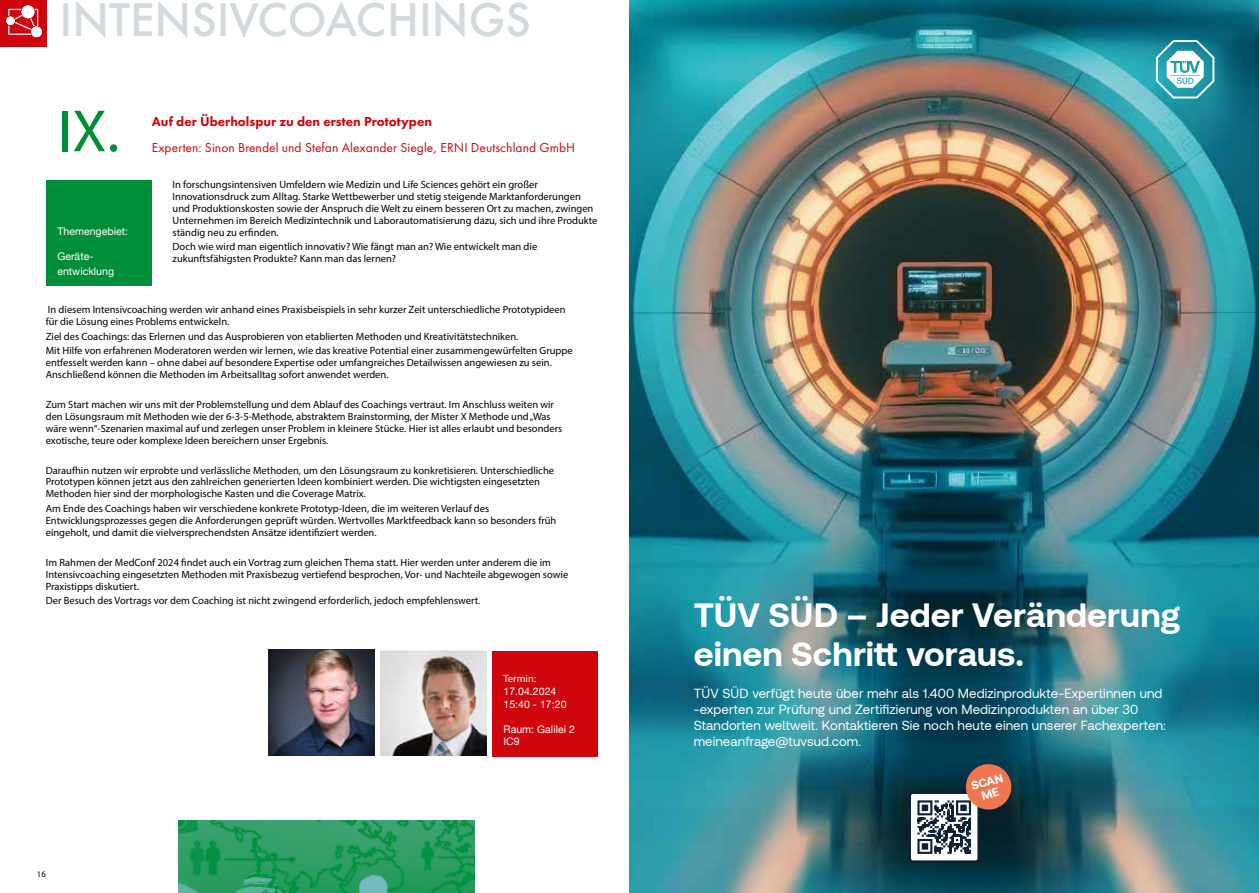
<style>
.page{position:relative;width:1259px;height:893px;background:#fff}
.page>*{position:absolute;margin:0;border:0;box-sizing:border-box;transform-origin:0 0}
.t1{font:60px "Myriad Pro";color:#008f38}
.t2{font:500 43.5px "Futura";color:#d3dadd}
.t3{font:700 34.35px/38.8px "TUVSUD Pro";letter-spacing:.005em;color:#fff}
.t4{font:13.5px "Futura PT";letter-spacing:.005em;color:#d1050c}
.t5{font:800 13.5px "Futura PT";color:#d1050c}
.t6{font:13.2px/16.2px "TUVSUD Pro";letter-spacing:.01em;color:#fff}
.t7{font:700 12px/12px "TUVSUD Pro";color:#fff;text-align:center}
.t8{font:10.5px/11.9px "Myriad Pro";color:#000}
.t9{font:10.5px/12.6px "Helvetica Neue";letter-spacing:.005em;color:#fff}
.t10{font:10.5px "Myriad Pro";letter-spacing:.005em;color:#fff}
.t11{font:8.55px "Myriad Pro";color:#000}
</style>
<div class="page">
<img style="left:629px;top:0;width:630px;height:893px">
<svg style="left:1156px;top:40px;width:58px;height:58px"></svg>
<svg style="left:908px;top:762px;width:105px;height:101px"></svg>
<img style="left:179px;top:821px;width:295px;height:72px">
<img style="left:268px;top:649px;width:107px;height:106px">
<img style="left:380px;top:649px;width:106px;height:106px">
<div style="left:46px;top:180px;width:106px;height:106px;background:#008f38"></div>
<div style="left:492px;top:651px;width:106px;height:106px;background:#d1050c"></div>
<div style="left:0;top:0;width:47px;height:47px;background:#d1050c"></div>
<svg style="left:6px;top:6px;width:36px;height:31px"></svg>
<h2 class="t2" style="left:59px;top:-10px;width:473px">INTENSIVCOACHINGS</h2>
<h1 class="t1" style="left:58px;top:94px;width:63px">IX.</h1>
<p class="t5" style="left:152px;top:113px;width:282px">Auf der Überholspur zu den ersten Prototypen</p>
<p class="t4" style="left:152px;top:140px;width:425px">Experten: Sinon Brendel und Stefan Alexander Siegle, ERNI Deutschland GmbH</p>
<p class="t8" style="left:173px;top:178px;width:426px">In forschungsintensiven Umfeldern wie Medizin und Life Sciences gehört ein großer Innovationsdruck zum Alltag. Starke Wettbewerber und stetig steigende Marktanforderungen und Produktionskosten sowie der Anspruch die Welt zu einem besseren Ort zu machen, zwingen Unternehmen im Bereich Medizintechnik und Laborautomatisierung dazu, sich und ihre Produkte ständig neu zu erfinden.</p>
<p class="t8" style="left:173px;top:241px;width:366px">Doch wie wird man eigentlich innovativ? Wie fängt man an? Wie entwickelt man die zukunftsfähigsten Produkte? Kann man das lernen?</p>
<p class="t9" style="left:57px;top:226px;width:72px">Themengebiet:</p>
<p class="t9" style="left:57px;top:250px;width:58px;line-height:14.4px">Geräte&shy;entwicklung</p>
<p class="t8" style="left:46px;top:303px;width:521px">In diesem Intensivcoaching werden wir anhand eines Praxisbeispiels in sehr kurzer Zeit unterschiedliche Prototypideen für die Lösung eines Problems entwickeln.</p>
<p class="t8" style="left:46px;top:328px;width:528px;line-height:15px">Ziel des Coachings: das Erlernen und das Ausprobieren von etablierten Methoden und Kreativitätstechniken.<br>Mit Hilfe von erfahrenen Moderatoren werden wir lernen, wie das kreative Potential einer zusammengewürfelten Gruppe</p>
<p class="t8" style="left:46px;top:357px;width:507px">entfesselt werden kann – ohne dabei auf besondere Expertise oder umfangreiches Detailwissen angewiesen zu sein.<br>Anschließend können die Methoden im Arbeitsalltag sofort anwendet werden.</p>
<p class="t8" style="left:46px;top:398px;width:518px">Zum Start machen wir uns mit der Problemstellung und dem Ablauf des Coachings vertraut. Im Anschluss weiten wir den Lösungsraum mit Methoden wie der 6-3-5-Methode, abstraktem Brainstorming, der Mister X Methode und „Was wäre wenn“-Szenarien maximal auf und zerlegen unser Problem in kleinere Stücke. Hier ist alles erlaubt und besonders exotische, teure oder komplexe Ideen bereichern unser Ergebnis.</p>
<p class="t8" style="left:46px;top:464px;width:510px">Daraufhin nutzen wir erprobte und verlässliche Methoden, um den Lösungsraum zu konkretisieren. Unterschiedliche<br>Prototypen können jetzt aus den zahlreichen generierten Ideen kombiniert werden. Die wichtigsten eingesetzten<br>Methoden hier sind der morphologische Kasten und die Coverage Matrix.</p>
<p class="t8" style="left:46px;top:503px;width:512px">Am Ende des Coachings haben wir verschiedene konkrete Prototyp-Ideen, die im weiteren Verlauf des<br>Entwicklungsprozesses gegen die Anforderungen geprüft würden. Wertvolles Marktfeedback kann so besonders früh eingeholt, und damit die vielversprechendsten Ansätze identifiziert werden.</p>
<p class="t8" style="left:46px;top:556px;width:524px">Im Rahmen der MedConf 2024 findet auch ein Vortrag zum gleichen Thema statt. Hier werden unter anderem die im<br>Intensivcoaching eingesetzten Methoden mit Praxisbezug vertiefend besprochen, Vor- und Nachteile abgewogen sowie<br>Praxistipps diskutiert.</p>
<p class="t8" style="left:46px;top:595px;width:436px">Der Besuch des Vortrags vor dem Coaching ist nicht zwingend erforderlich, jedoch empfehlenswert.</p>
<p class="t11" style="left:37px;top:869px;width:10px">16</p>
<p class="t10" style="left:503px;top:672px;width:34px">Termin:</p>
<p class="t9" style="left:503px;top:686px;width:65px">17.04.2024<br>15:40 - 17:20</p>
<p class="t9" style="left:503px;top:723px;width:73px">Raum: Galilei 2<br>IC9</p>
<h3 class="t3" style="left:693px;top:595px;width:488px">TÜV SÜD – Jeder Veränderung einen Schritt voraus.</h3>
<p class="t6" style="left:693px;top:685px;width:474px">TÜV SÜD verfügt heute über mehr als 1.400 Medizinprodukte-Expertinnen und -experten zur Prüfung und Zertifizierung von Medizinprodukten an über 30<br>Standorten weltweit. Kontaktieren Sie noch heute einen unserer Fachexperten: meineanfrage@tuvsud.com.</p>
<p class="t7" style="left:969px;top:780px;width:34px;rotate:-15deg">SCAN<br>ME</p>
</div>
